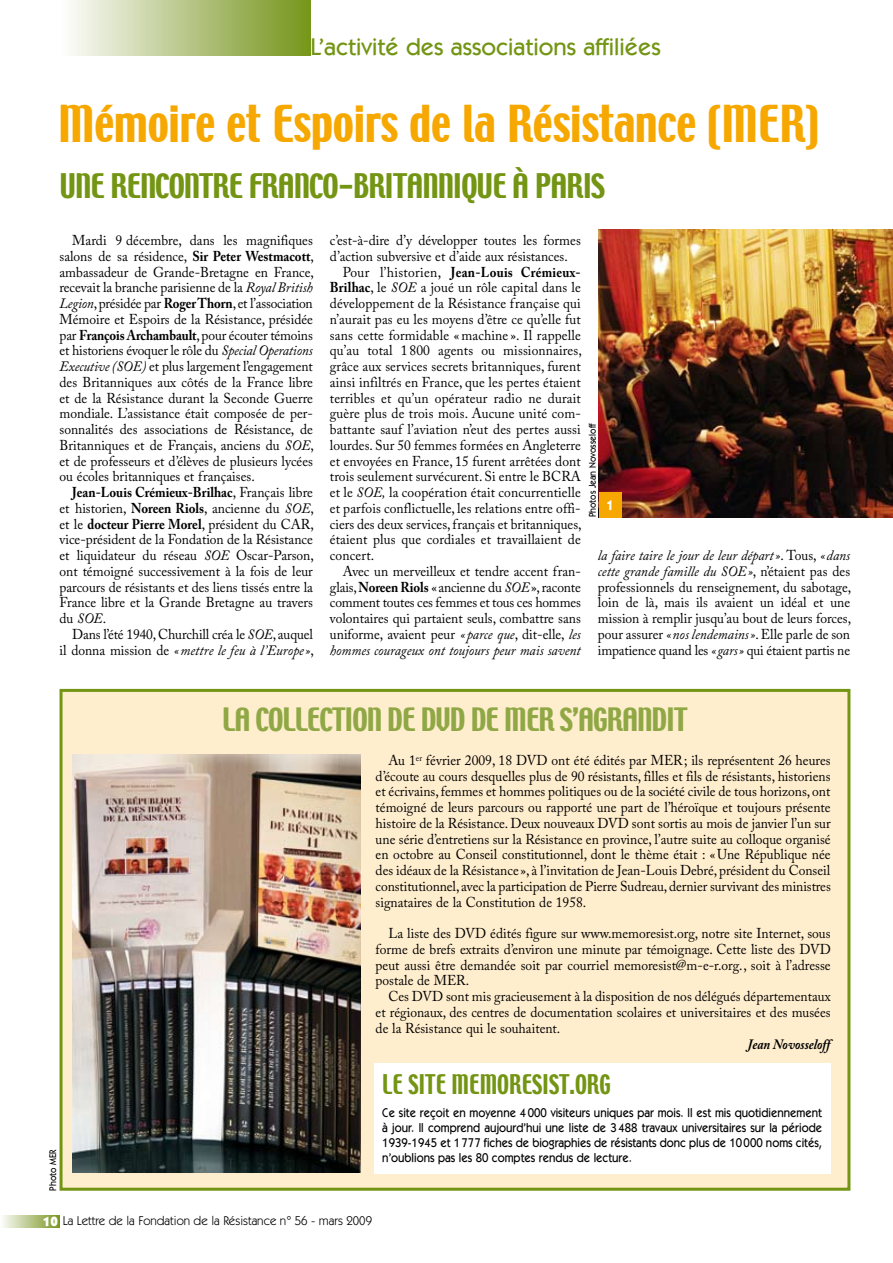
<style>
.page{position:relative;width:893px;height:1263px;background:#fff}
.page>*{position:absolute;margin:0;border:0;box-sizing:border-box;transform-origin:0 0}
.t1{font:45px "Techno";letter-spacing:-.005em;color:#f6a800}
.t2{font:30px "Techno";letter-spacing:-.03em;color:#739513}
.t3{font:28.5px "Techno";letter-spacing:-.035em;color:#8fa845}
.t4{font:500 24px "ITC Kabel Std";color:#739513}
.t5{font:24px "Techno";color:#739513;scale:.9 1}
.t6{font:700 14.4px "ITC Kabel Std";color:#fff;scale:.9 1}
.t7{font:14.25px/15.8px "Adobe Caslon Pro";color:#000;text-align:justify;scale:.95 1}
.t8{font:italic 14.25px "Adobe Caslon Pro";color:#000;scale:.95 1}
.t9{font:700 14.25px "Adobe Caslon Pro";letter-spacing:.02em;color:#000;scale:.9 1}
.t10{font:italic 700 14.25px "Adobe Caslon Pro";color:#000;scale:.9 1}
.t11{font:500 12.75px/15px "ITC Kabel Std";color:#000;text-align:justify;scale:.9 1}
.t12{font:12.75px "ITC Kabel Std";color:#000}
.t13{font:500 9.75px "ITC Kabel Std";color:#000;scale:.9 1}
.s1{font-weight:700}
.s2{font-style:italic}
.s3{font-weight:400}
.s4{font-weight:900;font-size:13.5px;color:#fff}
</style>
<div class="page">
<svg style="left:3px;top:1215px;width:57px;height:12px"></svg>
<div style="left:60px;top:0;width:250px;height:55px;background:linear-gradient(to right,#fefdfe,#76941a)"></div>
<div style="left:61px;top:689px;width:788px;height:500px;background:#ffeece"></div>
<img style="left:599px;top:230px;width:294px;height:287px">
<div style="left:599px;top:492px;width:22px;height:25px;background:#f6a800"></div>
<img style="left:72px;top:754px;width:289px;height:419px">
<div style="left:60px;top:689px;width:790px;height:502px;border:3px solid #739513"></div>
<div style="left:374px;top:1063px;width:457px;height:111px;background:#fff"></div>
<h3 class="t4" style="left:310px;top:33px;width:352px">L’activité des associations affiliées</h3>
<h1 class="t1" style="left:58px;top:94px;width:763px">MÉMOIRE ET ESPOIRS DE LA RÉSISTANCE (MER)</h1>
<h2 class="t2" style="left:60px;top:166px;width:547px">UNE RENCONTRE FRANCO-BRITANN IQUE À PARIS</h2>
<p class="t7" style="left:60px;top:232px;width:269px;text-indent:13px">Mardi 9 décembre, dans les magnifiques salons de sa résidence, <span class="s1">Sir Peter Westmacott</span>, ambassadeur de Grande-Bretagne en France, recevait la branche parisienne de la <span class="s2">Royal British Legion</span>, présidée par <span class="s1">Roger Thorn</span>, et l’association Mémoire et Espoirs de la Résistance, présidée par <span class="s1">François Archambault</span>, pour écouter témoins et historiens évoquer le rôle du <span class="s2">Special Operations Executive (SOE)</span> et plus largement l’engagement des Britanniques aux côtés de la France libre et de la Résistance durant la Seconde Guerre mondiale. L’assistance était composée de per&shy;sonnalités des associations de Résistance, de Britanniques et de Français, anciens du <span class="s2">SOE</span>, et de professeurs et d’élèves de plusieurs lycées ou écoles britanniques et françaises.</p>
<p class="t7" style="left:60px;top:484px;width:269px;text-indent:13px"><span class="s1">Jean-Louis Crémieux-Brilhac</span>, Français libre et historien, <span class="s1">Noreen Riols</span>, ancienne du <span class="s2">SOE</span>, et le <span class="s1">docteur Pierre Morel</span>, président du CAR, vice-président de la Fondation de la Résistance et liquidateur du réseau <span class="s2">SOE</span> Oscar-Parson, ont témoigné successivement à la fois de leur parcours de résistants et des liens tissés entre la France libre et la Grande Bretagne au travers du <span class="s2">SOE</span>.</p>
<p class="t7" style="left:60px;top:626px;width:269px;text-align:right">Dans l’été 1940, Churchill créa le <span class="s2">SOE</span>, auquel<br>il donna mission de <span class="s2">«mettre le feu à l’Europe»</span>,</p>
<p class="t7" style="left:330px;top:232px;width:266px">c’est-à-dire d’y développer toutes les formes</p>
<p class="t7" style="left:330px;top:248px;width:252px">d’action subversive et d’aide aux résistances.</p>
<p class="t9" style="left:343px;top:263px;width:266px"><span class="s3">Pour l’historien,</span> Jean-Louis Crémieux-</p>
<p class="t7" style="left:330px;top:280px;width:266px"><span class="s1">Brilhac</span>, le <span class="s2">SOE</span> a joué un rôle capital dans le</p>
<p class="t7" style="left:330px;top:295px;width:266px">développement de la Résistance française qui</p>
<p class="t7" style="left:330px;top:311px;width:266px">n’aurait pas eu les moyens d’être ce qu’elle fut</p>
<p class="t7" style="left:330px;top:327px;width:266px">sans cette formidable « machine ». Il rappelle</p>
<p class="t7" style="left:330px;top:343px;width:267px">qu’au total 1 800 agents ou missionnaires,</p>
<p class="t7" style="left:330px;top:358px;width:266px">grâce aux services secrets britanniques, furent</p>
<p class="t7" style="left:330px;top:374px;width:266px">ainsi infiltrés en France, que les pertes étaient</p>
<p class="t7" style="left:330px;top:390px;width:266px">terribles et qu’un opérateur radio ne durait</p>
<p class="t7" style="left:330px;top:406px;width:266px">guère plus de trois mois. Aucune unité com-</p>
<p class="t7" style="left:330px;top:421px;width:266px">battante sauf l’aviation n’eut des pertes aussi</p>
<p class="t7" style="left:330px;top:437px;width:266px">lourdes. Sur 50 femmes formées en Angleterre</p>
<p class="t7" style="left:330px;top:453px;width:266px">et envoyées en France, 15 furent arrêtées dont</p>
<p class="t7" style="left:330px;top:469px;width:265px">trois seulement survécurent. Si entre le BCRA</p>
<p class="t7" style="left:330px;top:484px;width:266px">et le <span class="s2">SOE,</span> la coopération était concurrentielle</p>
<p class="t7" style="left:330px;top:500px;width:266px">et parfois conflictuelle, les relations entre offi-</p>
<p class="t7" style="left:330px;top:516px;width:266px">ciers des deux services, français et britanniques,</p>
<p class="t7" style="left:330px;top:532px;width:266px">étaient plus que cordiales et travaillaient de</p>
<p class="t7" style="left:330px;top:547px;width:48px">concert.</p>
<p class="t7" style="left:343px;top:563px;width:252px">Avec un merveilleux et tendre accent fran-</p>
<p class="t7" style="left:330px;top:579px;width:266px">glais, <span class="s1">Noreen Riols</span> «ancienne du <span class="s2">SOE</span>», raconte</p>
<p class="t7" style="left:330px;top:595px;width:266px">comment toutes ces femmes et tous ces hommes</p>
<p class="t7" style="left:330px;top:610px;width:266px">volontaires qui partaient seuls, combattre sans</p>
<p class="t7" style="left:330px;top:626px;width:266px">uniforme, avaient peur <span class="s2">« parce que</span>, dit-elle, <span class="s2">les</span></p>
<p class="t8" style="left:330px;top:641px;width:266px">hommes courageux ont toujours peur mais savent</p>
<p class="t13" style="left:587px;top:517px;width:106px;rotate:-90deg">Photos Jean Novosseloff</p>
<p class="t6" style="left:606px;top:496px;width:10px">1</p>
<p class="t7" style="left:598px;top:547px;width:268px"><span class="s2">la faire taire le jour de leur départ»</span>. Tous, <span class="s2">« dans cette grande famille du SOE»</span>, n’étaient pas des professionnels du renseignement, du sabotage, loin de là, mais ils avaient un idéal et une mission à remplir jusqu’au bout de leurs forces, pour assurer <span class="s2">«nos lendemains»</span>. Elle parle de son impatience quand les <span class="s2">«gars»</span> qui étaient partis ne</p>
<h3 class="t3" style="left:222px;top:700px;width:467px">LA COLLECTION DE DVD DE MER S’AGRANDIT</h3>
<p class="t13" style="left:47px;top:1191px;width:47px;rotate:-90deg">Photo MER</p>
<p class="t7" style="left:376px;top:752px;width:481px;text-indent:13px">Au 1<sup>er</sup> février 2009, 18 DVD ont été édités par MER; ils représentent 26 heures d’écoute au cours desquelles plus de 90 résistants, filles et fils de résistants, historiens et écrivains, femmes et hommes politiques ou de la société civile de tous horizons, ont témoigné de leurs parcours ou rapporté une part de l’héroïque et toujours présente histoire de la Résistance. Deux nouveaux DVD sont sortis au mois de janvier l’un sur une série d’entretiens sur la Résistance en province, l’autre suite au colloque organisé en octobre au Conseil constitutionnel, dont le thème était : «Une République née des idéaux de la Résistance », à l’invitation de Jean-Louis Debré, président du Conseil constitutionnel, avec la participation de Pierre Sudreau, dernier survivant des ministres signataires de la Constitution de 1958.</p>
<p class="t7" style="left:376px;top:925px;width:480px;text-indent:13px">La liste des DVD édités figure sur www.memoresist.org, notre site Internet, sous forme de brefs extraits d’environ une minute par témoignage. Cette liste des DVD peut aussi être demandée soit par courriel memoresist@m-e-r.org., soit à l’adresse postale de MER.</p>
<p class="t7" style="left:376px;top:988px;width:480px;text-indent:13px">Ces DVD sont mis gracieusement à la disposition de nos délégués départementaux et régionaux, des centres de documentation scolaires et universitaires et des musées de la Résistance qui le souhaitent.</p>
<p class="t10" style="left:747px;top:1035px;width:94px">Jean Novosseloff</p>
<h3 class="t5" style="left:382px;top:1068px;width:255px">LE SITE MEMORESIST.ORG</h3>
<p class="t11" style="left:382px;top:1105px;width:490px">Ce site reçoit en moyenne 4000 visiteurs uniques par mois. Il est mis quotidiennement à jour. Il comprend aujourd’hui une liste de 3488 travaux universitaires sur la période 1939-1945 et 1777 fiches de biographies de résistants donc plus de 10000 noms cités, n’oublions pas les 80 comptes rendus de lecture.</p>
<p class="t12" style="left:43px;top:1214px;width:331px"><span class="s4">10</span> La Lettre de la Fondation de la Résistance n° 56 - mars 2009</p>
</div>
